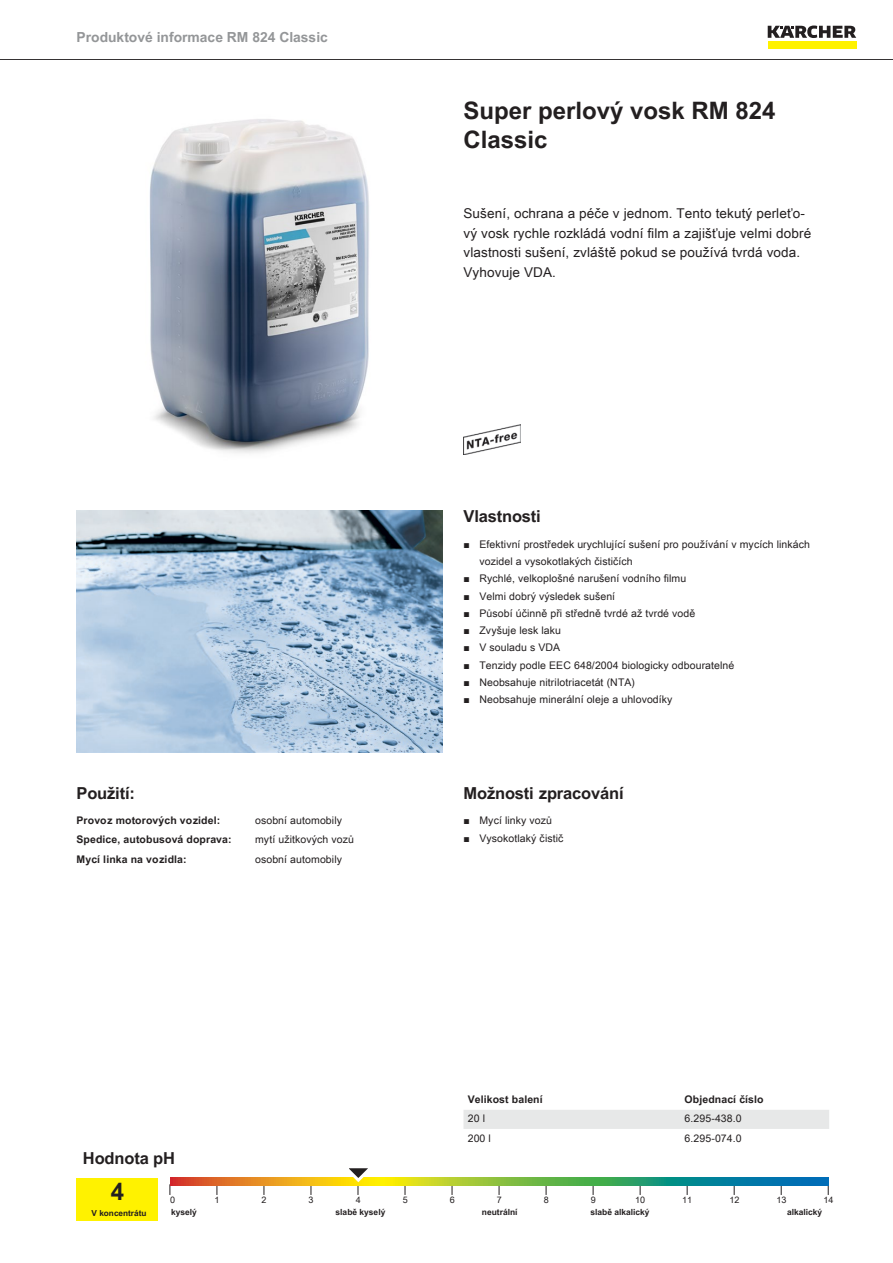
<style>
.page{position:relative;width:893px;height:1263px;background:#fff}
.page>*{position:absolute;margin:0;border:0;box-sizing:border-box;transform-origin:0 0}
.t1{font:700 24px/28.8px "Arial Unicode MS";color:#231f20}
.t2{font:700 16.5px "Arial Unicode MS";letter-spacing:-.01em;color:#231f20}
.t3{font:700 13.8px "Arial Unicode MS";color:#949698}
.t4{font:13.5px/19.5px "Arial Unicode MS";letter-spacing:.01em;color:#231f20}
.t5{font:10.5px/17.2px "Arial Unicode MS";letter-spacing:.01em;color:#231f20}
.t6{font:700 10.5px "Arial Unicode MS";letter-spacing:.01em;color:#231f20}
.t7{font:9px "Arial Unicode MS";color:#231f20}
.t8{font:700 8.4px "Arial Unicode MS";color:#231f20}
.t9{font:700 8.25px "Arial Unicode MS";color:#231f20}
.s1{font-family:"Arial"}
</style>
<div class="page">
<hr style="left:0;top:59px;width:893px;height:1px;background:#231f20">
<div style="left:768px;top:42px;width:88px;height:7px;background:#fff200"></div>
<svg style="left:768px;top:26px;width:88px;height:12px"></svg>
<img style="left:149px;top:119px;width:220px;height:334px">
<img style="left:463px;top:424px;width:57px;height:30px">
<img style="left:77px;top:510px;width:365px;height:243px">
<div style="left:77px;top:1178px;width:81px;height:42px;background:#fff200"></div>
<svg style="left:170px;top:1178px;width:658px;height:8px"></svg>
<svg style="left:341px;top:1168px;width:38px;height:27px"></svg>
<div style="left:463px;top:1110px;width:366px;height:19px;background:#e7e8e8"></div>
<h3 class="t3" style="left:77px;top:27px;width:253px">Produktové informace RM 824 Classic</h3>
<h2 class="t2" style="left:77px;top:780px;width:60px">Použití:</h2>
<p class="t6" style="left:77px;top:812px;width:145px">Provoz motorových vozidel:</p>
<p class="t5" style="left:255px;top:811px;width:88px">osobní automobily</p>
<p class="t6" style="left:77px;top:832px;width:157px">Spedice, autobusová doprava:</p>
<p class="t5" style="left:255px;top:831px;width:100px">mytí užitkových vozů</p>
<p class="t6" style="left:77px;top:851px;width:112px">Mycí linka na vozidla:</p>
<p class="t5" style="left:255px;top:850px;width:88px">osobní automobily</p>
<h1 class="t1" style="left:463px;top:97px;width:314px">Super perlový vosk RM 824<br>Classic</h1>
<p class="t4" style="left:463px;top:203px;width:349px">Sušení, ochrana a péče v jednom. Tento tekutý perleťo&shy;vý vosk rychle rozkládá vodní film a zajišťuje velmi dobré vlastnosti sušení, zvláště pokud se používá tvrdá voda.<br>Vyhovuje VDA.</p>
<h2 class="t2" style="left:463px;top:504px;width:79px">Vlastnosti</h2>
<p class="t5" style="left:479px;top:535px;width:332px;text-indent:-16px"><span class="s1">■</span> Efektivní prostředek urychlující sušení pro používání v mycích linkách vozidel a vysokotlakých čističích</p>
<p class="t5" style="left:463px;top:570px;width:224px"><span class="s1">■</span> Rychlé, velkoplošné narušení vodního filmu</p>
<p class="t5" style="left:463px;top:587px;width:153px"><span class="s1">■</span> Velmi dobrý výsledek sušení</p>
<p class="t5" style="left:463px;top:604px;width:233px"><span class="s1">■</span> Působí účinně při středně tvrdé až tvrdé vodě</p>
<p class="t5" style="left:463px;top:622px;width:99px"><span class="s1">■</span> Zvyšuje lesk laku</p>
<p class="t5" style="left:463px;top:639px;width:98px"><span class="s1">■</span> V souladu s VDA</p>
<p class="t5" style="left:463px;top:656px;width:272px"><span class="s1">■</span> Tenzidy podle EEC 648/2004 biologicky odbouratelné</p>
<p class="t5" style="left:463px;top:673px;width:173px"><span class="s1">■</span> Neobsahuje nitrilotriacetát (NTA)</p>
<p class="t5" style="left:463px;top:691px;width:211px"><span class="s1">■</span> Neobsahuje minerální oleje a uhlovodíky</p>
<h2 class="t2" style="left:463px;top:780px;width:162px">Možnosti zpracování</h2>
<p class="t5" style="left:463px;top:812px;width:90px"><span class="s1">■</span> Mycí linky vozů</p>
<p class="t5" style="left:463px;top:829px;width:102px"><span class="s1">■</span> Vysokotlaký čistič</p>
<p class="t6" style="left:468px;top:1092px;width:77px">Velikost balení</p>
<p class="t6" style="left:685px;top:1092px;width:81px">Objednací číslo</p>
<p class="t5" style="left:468px;top:1110px;width:19px">20 l</p>
<p class="t5" style="left:685px;top:1110px;width:59px">6.295-438.0</p>
<p class="t5" style="left:468px;top:1129px;width:25px">200 l</p>
<p class="t5" style="left:685px;top:1129px;width:59px">6.295-074.0</p>
<h2 class="t2" style="left:83px;top:1146px;width:94px">Hodnota pH</h2>
<h1 class="t1" style="left:111px;top:1178px;width:15px">4</h1>
<p class="t7" style="left:170px;top:1193px;width:7px">0</p>
<p class="t7" style="left:215px;top:1193px;width:7px">1</p>
<p class="t7" style="left:262px;top:1193px;width:7px">2</p>
<p class="t7" style="left:309px;top:1193px;width:7px">3</p>
<p class="t7" style="left:356px;top:1193px;width:7px">4</p>
<p class="t7" style="left:403px;top:1193px;width:7px">5</p>
<p class="t7" style="left:450px;top:1193px;width:7px">6</p>
<p class="t7" style="left:497px;top:1193px;width:7px">7</p>
<p class="t7" style="left:544px;top:1193px;width:7px">8</p>
<p class="t7" style="left:591px;top:1193px;width:7px">9</p>
<p class="t7" style="left:635px;top:1193px;width:12px">10</p>
<p class="t7" style="left:682px;top:1193px;width:12px">11</p>
<p class="t7" style="left:729px;top:1193px;width:12px">12</p>
<p class="t7" style="left:776px;top:1193px;width:12px">13</p>
<p class="t7" style="left:823px;top:1193px;width:12px">14</p>
<p class="t9" style="left:92px;top:1207px;width:57px">V koncentrátu</p>
<p class="t8" style="left:171px;top:1206px;width:27px">kyselý</p>
<p class="t8" style="left:336px;top:1206px;width:51px">slabě kyselý</p>
<p class="t8" style="left:482px;top:1206px;width:37px">neutrální</p>
<p class="t8" style="left:590px;top:1206px;width:61px">slabě alkalický</p>
<p class="t8" style="left:787px;top:1206px;width:37px">alkalický</p>
</div>
